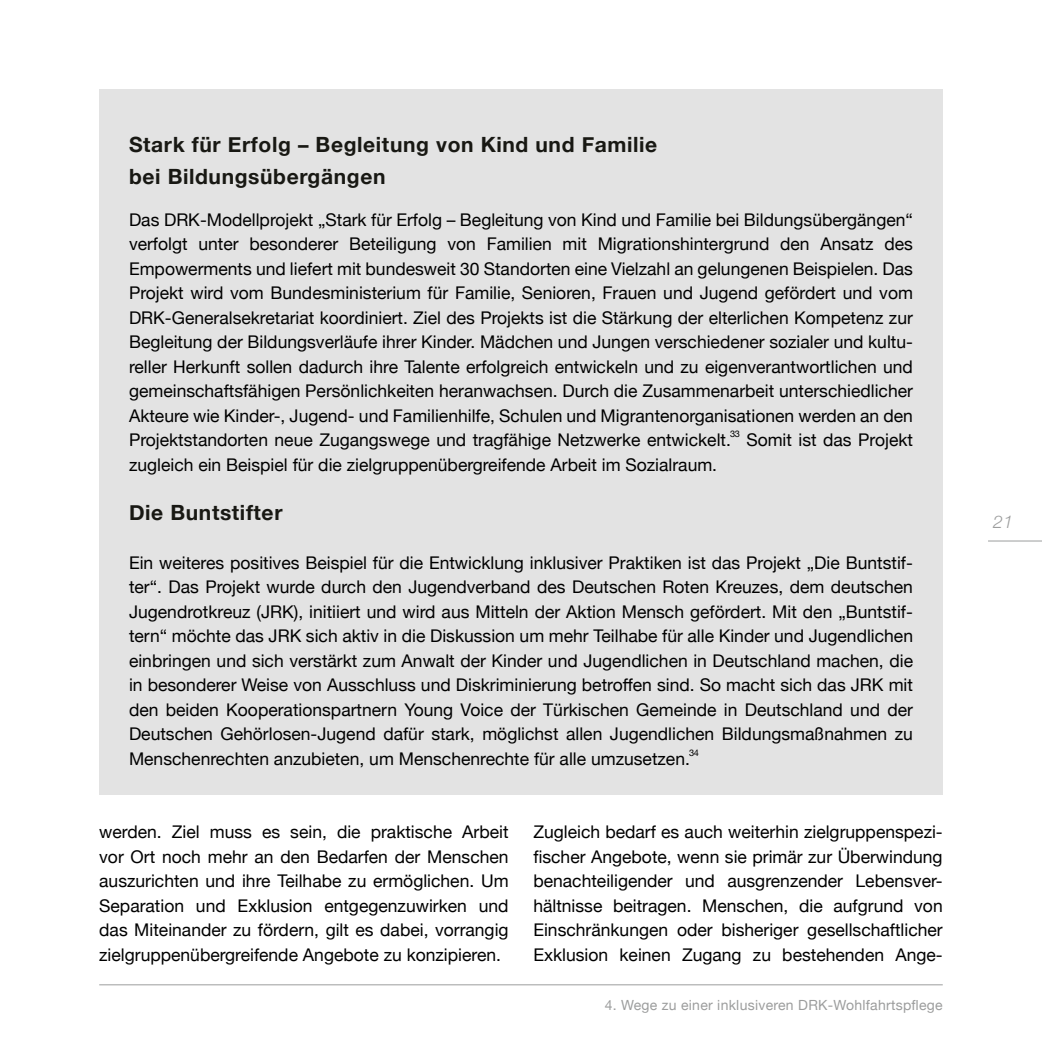
<style>
.page{position:relative;width:1042px;height:1042px;background:#fff}
.page>*{position:absolute;margin:0;border:0;box-sizing:border-box;transform-origin:0 0}
.t1{font:700 21px/31.5px "Helvetica Neue";letter-spacing:.03em;color:#181813}
.t2{font:17.5px/24.5px "Helvetica Neue";color:#000;text-align:justify}
.t3{font:italic 300 17.5px "Helvetica Neue";color:#9c9d9d}
.t4{font:14px "Helvetica Neue";letter-spacing:.02em;color:#9c9d9d}
.Textabschnitt{font:9.1px "Helvetica Neue";color:#000}
</style>
<div class="page">
<hr style="left:988px;top:540px;width:54px;height:1px;background:#9c9d9d">
<hr style="left:99px;top:984px;width:844px;height:1px;background:#9c9d9d">
<div style="left:99px;top:89px;width:844px;height:705px;background:#e3e3e3"></div>
<h2 class="t1" style="left:129px;top:129px;width:530px">Stark für Erfolg – Begleitung von Kind und Familie bei Bildungsübergängen</h2>
<p class="t2" style="left:129px;top:208px;width:785px">Das DRK-Modellprojekt „Stark für Erfolg – Begleitung von Kind und Familie bei Bildungsübergängen“ verfolgt unter besonderer Beteiligung von Familien mit Migrationshintergrund den Ansatz des Empowerments und liefert mit bundesweit 30 Standorten eine Vielzahl an gelungenen Beispielen. Das Projekt wird vom Bundesministerium für Familie, Senioren, Frauen und Jugend gefördert und vom DRK-Generalsekretariat koordiniert. Ziel des Projekts ist die Stärkung der elterlichen Kompetenz zur Begleitung der Bildungsverläufe ihrer Kinder. Mädchen und Jungen verschiedener sozialer und kultu&shy;reller Herkunft sollen dadurch ihre Talente erfolgreich entwickeln und zu eigenverantwortlichen und gemeinschaftsfähigen Persönlichkeiten heranwachsen. Durch die Zusammenarbeit unterschiedlicher Akteure wie Kinder-, Jugend- und Familienhilfe, Schulen und Migrantenorganisationen werden an den Projektstandorten neue Zugangswege und tragfähige Netzwerke entwickelt.</p>
<p class="Textabschnitt" style="left:730px;top:427px;width:11px">33</p>
<p class="t2" style="left:746px;top:428px;width:168px">Somit ist das Projekt</p>
<p class="t2" style="left:129px;top:453px;width:590px">zugleich ein Beispiel für die zielgruppenübergreifende Arbeit im Sozialraum.</p>
<h2 class="t1" style="left:129px;top:497px;width:155px">Die Buntstifter</h2>
<p class="t2" style="left:129px;top:551px;width:785px">Ein weiteres positives Beispiel für die Entwicklung inklusiver Praktiken ist das Projekt „Die Buntstif&shy;ter“. Das Projekt wurde durch den Jugendverband des Deutschen Roten Kreuzes, dem deutschen Jugendrotkreuz (JRK), initiiert und wird aus Mitteln der Aktion Mensch gefördert. Mit den „Buntstif&shy;tern“ möchte das JRK sich aktiv in die Diskussion um mehr Teilhabe für alle Kinder und Jugendlichen einbringen und sich verstärkt zum Anwalt der Kinder und Jugendlichen in Deutschland machen, die in besonderer Weise von Ausschluss und Diskriminierung betroffen sind. So macht sich das JRK mit den beiden Kooperationspartnern Young Voice der Türkischen Gemeinde in Deutschland und der Deutschen Gehörlosen-Jugend dafür stark, möglichst allen Jugendlichen Bildungsmaßnahmen zu Menschenrechten anzubieten, um Menschenrechte für alle umzusetzen.</p>
<p class="Textabschnitt" style="left:689px;top:746px;width:11px">34</p>
<p class="t2" style="left:99px;top:820px;width:411px">werden. Ziel muss es sein, die praktische Arbeit vor Ort noch mehr an den Bedarfen der Menschen auszurichten und ihre Teilhabe zu ermöglichen. Um Separation und Exklusion entgegenzuwirken und das Miteinander zu fördern, gilt es dabei, vorrangig zielgruppenübergreifende Angebote zu konzipieren.</p>
<p class="t2" style="left:533px;top:820px;width:411px">Zugleich bedarf es auch weiterhin zielgruppenspezi&shy;fischer Angebote, wenn sie primär zur Überwindung benachteiligender und ausgrenzender Lebensver&shy;hältnisse beitragen. Menschen, die aufgrund von Einschränkungen oder bisheriger gesellschaftlicher Exklusion keinen Zugang zu bestehenden Ange-</p>
<p class="t4" style="left:605px;top:994px;width:339px">4. Wege zu einer inklusiveren DRK-Wohlfahrtspflege</p>
<p class="t3" style="left:993px;top:508px;width:22px">21</p>
</div>
